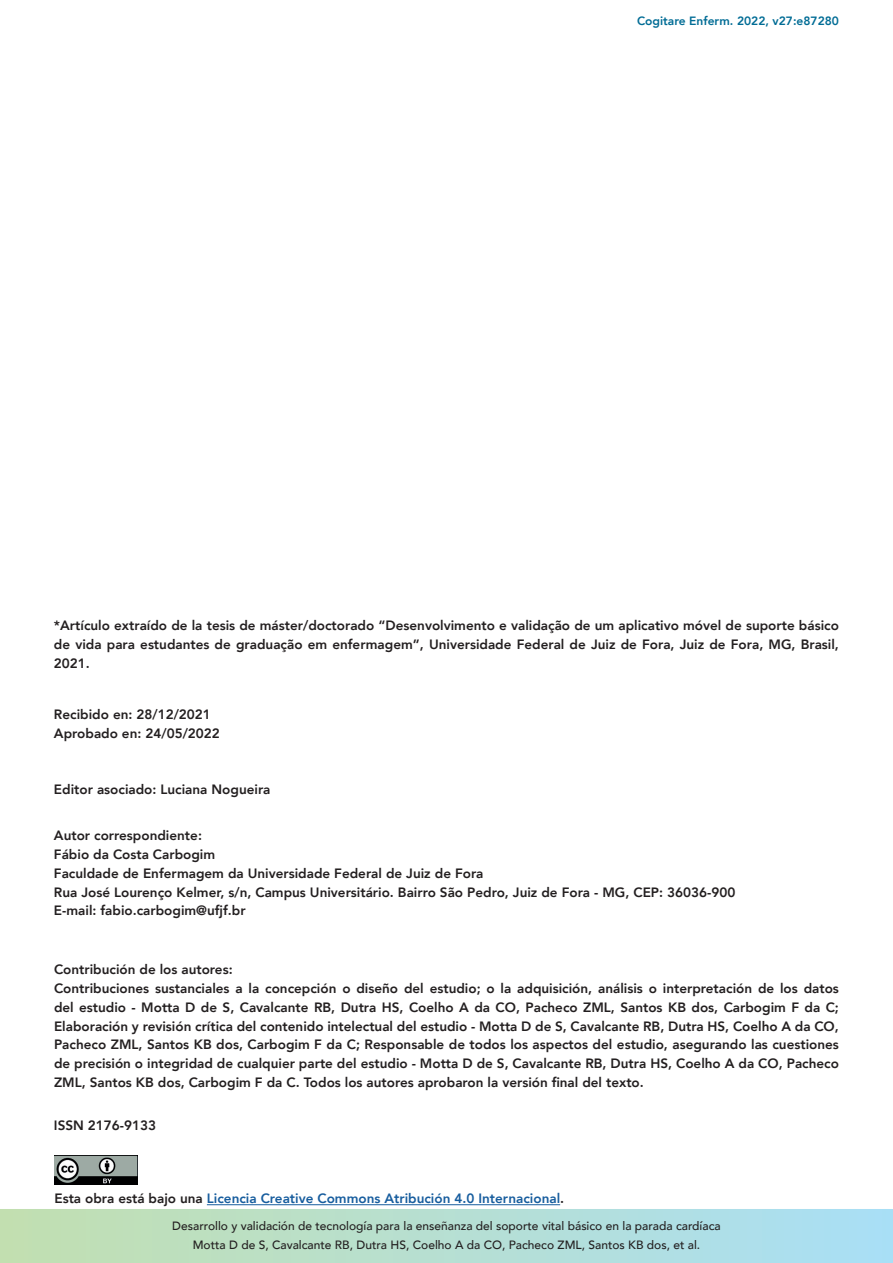
<style>
.page{position:relative;width:893px;height:1263px;background:#fff}
.page>*{position:absolute;margin:0;border:0;box-sizing:border-box;transform-origin:0 0}
.Correspondentes{font:800 13.5px/18.8px "Avenir";color:#231f20;text-align:justify}
.Legenda{font:800 13.5px/18.8px "Avenir";color:#231f20;text-align:justify}
.t1{font:800 13.5px "Avenir";color:#175d9e}
.t2{font:500 12px/18.6px "Avenir";color:#231f20;text-align:center}
.t3{font:800 12px "Avenir";color:#006c95}
.s1{color:#231f20}
</style>
<div class="page">
<svg style="left:0;top:1209px;width:893px;height:54px;background:#b6dfd2"></svg>
<img style="left:54px;top:1155px;width:84px;height:29px">
<hr style="left:207px;top:1204px;width:353px;height:1px;background:#175d9e">
<p class="t3" style="left:637px;top:10px;width:203px">Cogitare Enferm. 2022, v27:e87280</p>
<p class="Legenda" style="left:54px;top:615px;width:786px">*Artículo extraído de la tesis de máster/doctorado “Desenvolvimento e validação de um aplicativo móvel de suporte básico de vida para estudantes de graduação em enfermagem”, Universidade Federal de Juiz de Fora, Juiz de Fora, MG, Brasil, 2021.</p>
<p class="Correspondentes" style="left:54px;top:704px;width:158px">Recibido en: 28/12/2021</p>
<p class="Correspondentes" style="left:54px;top:723px;width:167px">Aprobado en: 24/05/2022</p>
<p class="Correspondentes" style="left:54px;top:779px;width:218px">Editor asociado: Luciana Nogueira</p>
<p class="Correspondentes" style="left:54px;top:825px;width:149px">Autor correspondiente:</p>
<p class="Correspondentes" style="left:54px;top:844px;width:163px">Fábio da Costa Carbogim</p>
<p class="Correspondentes" style="left:54px;top:863px;width:431px">Faculdade de Enfermagem da Universidade Federal de Juiz de Fora</p>
<p class="Correspondentes" style="left:54px;top:882px;width:683px">Rua José Lourenço Kelmer, s/n, Campus Universitário. Bairro São Pedro, Juiz de Fora - MG, CEP: 36036-900</p>
<p class="Correspondentes" style="left:54px;top:900px;width:193px">E-mail: fabio.carbogim@ufjf.br</p>
<p class="Correspondentes" style="left:54px;top:959px;width:180px">Contribución de los autores:</p>
<p class="Correspondentes" style="left:54px;top:978px;width:786px">Contribuciones sustanciales a la concepción o diseño del estudio; o la adquisición, análisis o interpretación de los datos del estudio - Motta D de S, Cavalcante RB, Dutra HS, Coelho A da CO, Pacheco ZML, Santos KB dos, Carbogim F da C; Elaboración y revisión crítica del contenido intelectual del estudio - Motta D de S, Cavalcante RB, Dutra HS, Coelho A da CO, Pacheco ZML, Santos KB dos, Carbogim F da C; Responsable de todos los aspectos del estudio, asegurando las cuestiones de precisión o integridad de cualquier parte del estudio - Motta D de S, Cavalcante RB, Dutra HS, Coelho A da CO, Pacheco ZML, Santos KB dos, Carbogim F da C. Todos los autores aprobaron la versión final del texto.</p>
<p class="Legenda" style="left:54px;top:1115px;width:104px">ISSN 2176-9133</p>
<p class="t1" style="left:54px;top:1186px;width:511px"><span class="s1">Esta obra está bajo una</span> Licencia Creative Commons Atribución 4.0 Internacional<span class="s1">.</span></p>
<p class="t2" style="left:172px;top:1216px;width:550px">Desarrollo y validación de tecnología para la enseñanza del soporte vital básico en la parada cardíaca<br>Motta D de S, Cavalcante RB, Dutra HS, Coelho A da CO, Pacheco ZML, Santos KB dos, et al.</p>
</div>
